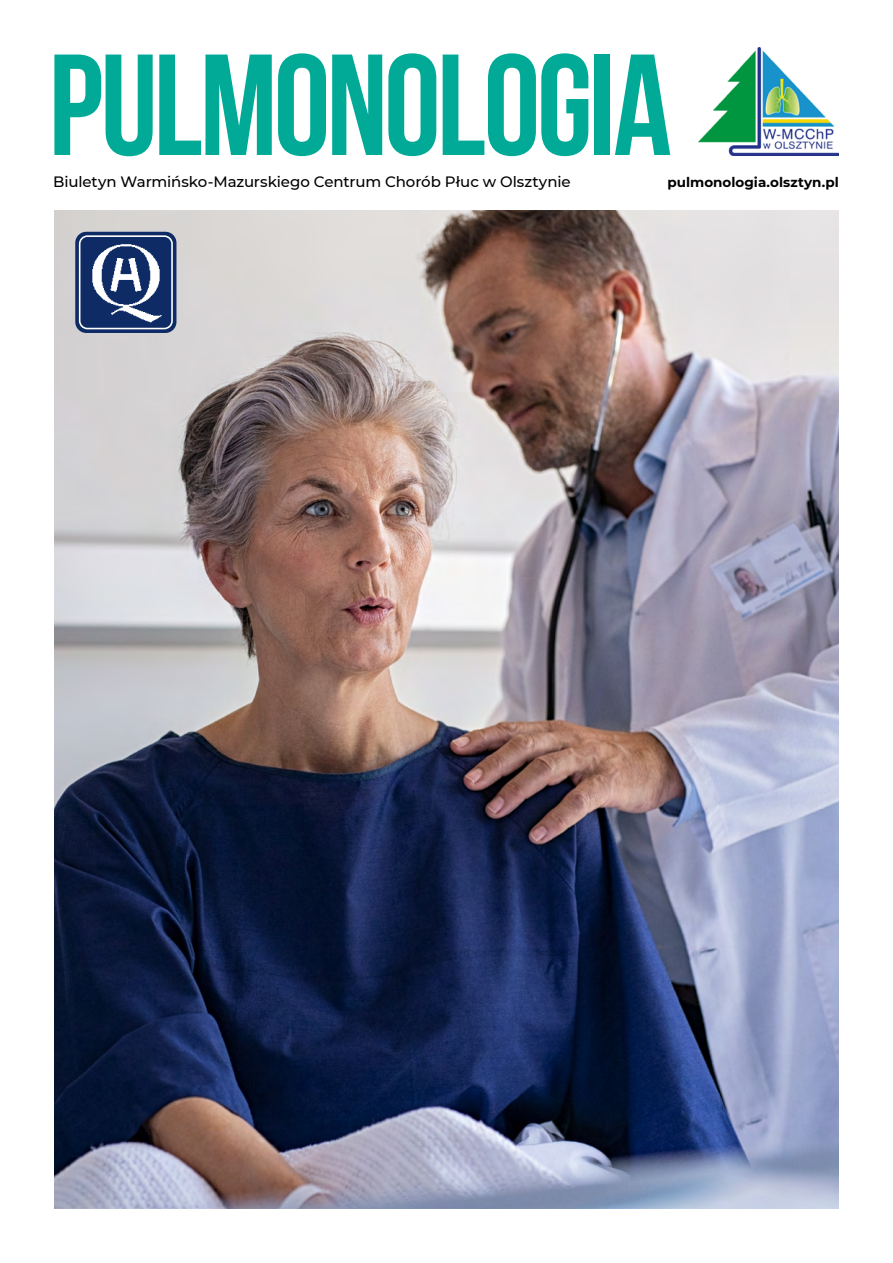
<style>
.page{position:relative;width:893px;height:1263px;background:#fff}
.page>*{position:absolute;margin:0;border:0;box-sizing:border-box;transform-origin:0 0}
.t1{font:143.4px "Bebas Neue";letter-spacing:-.025em;color:#00aa96}
.t2{font:500 15px "Montserrat";letter-spacing:-.005em;color:#000}
.t3{font:700 13.5px "Montserrat";letter-spacing:.005em;color:#000}
</style>
<div class="page">
<img style="left:54px;top:210px;width:785px;height:999px">
<div style="left:75px;top:232px;width:101px;height:101px;background:#0e2b65;border-radius:11px"></div>
<img style="left:92px;top:244px;width:70px;height:78px">
<div style="left:79px;top:235px;width:94px;height:94px;border:2px solid #fff;border-radius:8px"></div>
<img style="left:699px;top:47px;width:140px;height:108px">
<h1 class="t1" style="left:49px;top:27px;width:625px">PULMONOLOGIA</h1>
<p class="t2" style="left:53px;top:171px;width:519px">Biuletyn Warmińsko-Mazurskiego Centrum Chorób Płuc w Olsztynie</p>
<p class="t3" style="left:668px;top:172px;width:173px">pulmonologia.olsztyn.pl</p>
</div>
